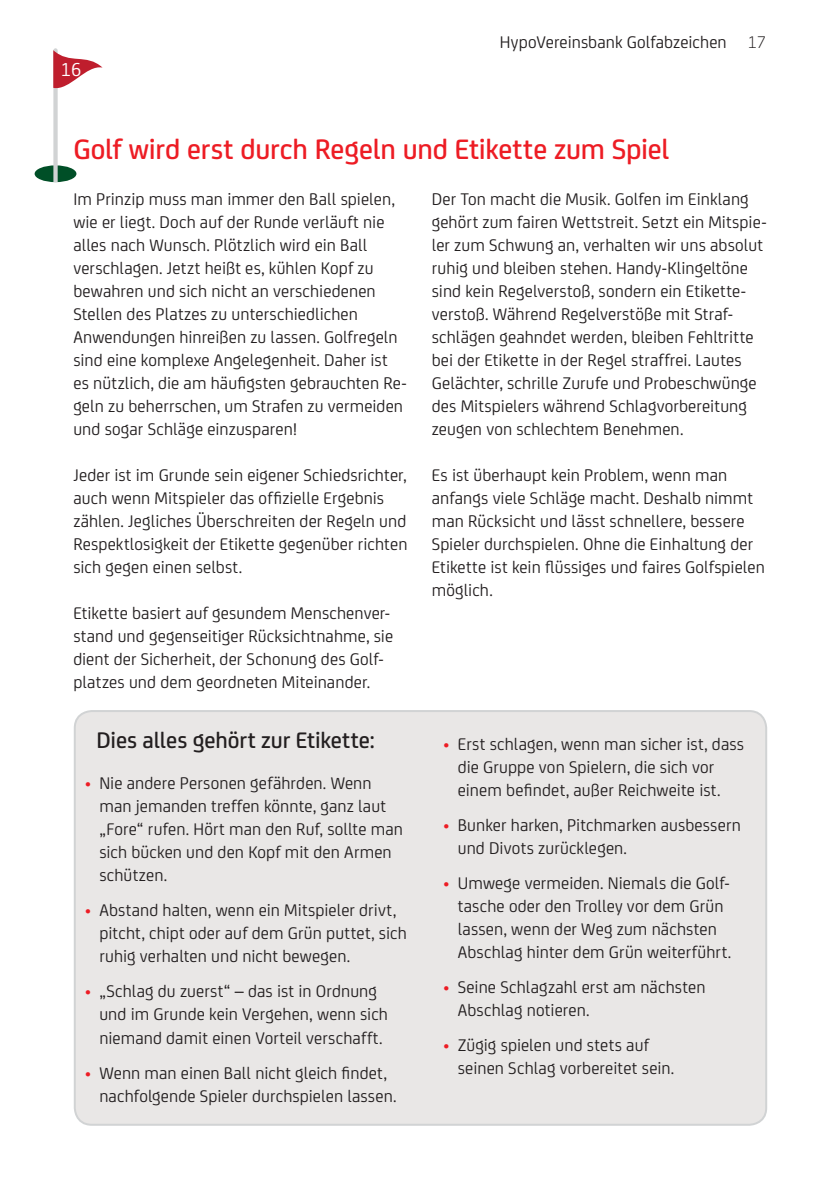
<style>
.page{position:relative;width:840px;height:1191px;background:#fff}
.page>*{position:absolute;margin:0;border:0;box-sizing:border-box;transform-origin:0 0}
.t1{font:500 30px "Uni Credit";letter-spacing:-.005em;color:#ed1c24}
.t2{font:500 24px "Uni Credit";letter-spacing:-.005em;color:#231f20}
.t3{font:20px "Uni Credit";color:#fff}
.t4{font:18px/23px "Uni Credit";letter-spacing:.005em;color:#231f20}
.s1{font-weight:300}
.s2{color:#ed1c24}
</style>
<div class="page">
<div style="left:75px;top:711px;width:690px;height:413px;background:#e9e7e6;border-radius:17px"></div>
<div style="left:74px;top:710px;width:692px;height:415px;border:2px solid #d1d3d4;border-radius:17px"></div>
<div style="left:35px;top:165px;width:41px;height:17px;background:#004f27;border-radius:50%"></div>
<svg style="left:53px;top:48px;width:49px;height:134px"></svg>
<p class="t3" style="left:61px;top:55px;width:22px">16</p>
<p class="t4" style="left:499px;top:29px;width:268px">HypoVereinsbank Golfabzeichen <span class="s1">17</span></p>
<h1 class="t1" style="left:73px;top:127px;width:597px">Golf wird erst durch Regeln und Etikette zum Spiel</h1>
<p class="t4" style="left:73px;top:187px;width:335px">Im Prinzip muss man immer den Ball spielen, wie er liegt. Doch auf der Runde verläuft nie alles nach Wunsch. Plötzlich wird ein Ball verschlagen. Jetzt heißt es, kühlen Kopf zu bewahren und sich nicht an verschiedenen Stellen des Platzes zu unterschiedlichen Anwendungen hinreißen zu lassen. Golfregeln sind eine komplexe Angelegenheit. Daher ist es nützlich, die am häufigsten gebrauchten Re&shy;geln zu beherrschen, um Strafen zu vermeiden und sogar Schläge einzusparen!</p>
<p class="t4" style="left:73px;top:463px;width:335px">Jeder ist im Grunde sein eigener Schiedsrichter, auch wenn Mitspieler das offizielle Ergebnis zählen. Jegliches Überschreiten der Regeln und Respektlosigkeit der Etikette gegenüber richten sich gegen einen selbst.</p>
<p class="t4" style="left:73px;top:601px;width:321px">Etikette basiert auf gesundem Menschenver&shy;stand und gegenseitiger Rücksichtnahme, sie dient der Sicherheit, der Schonung des Golf&shy;platzes und dem geordneten Miteinander.</p>
<h2 class="t2" style="left:96px;top:723px;width:280px">Dies alles gehört zur Etikette:</h2>
<p class="t4" style="left:99px;top:771px;width:305px;text-indent:-15px"><span class="s2">•</span> Nie andere Personen gefährden. Wenn man jemanden treffen könnte, ganz laut „Fore“ rufen. Hört man den Ruf, sollte man sich bücken und den Kopf mit den Armen schützen.</p>
<p class="t4" style="left:99px;top:898px;width:309px;text-indent:-15px"><span class="s2">•</span> Abstand halten, wenn ein Mitspieler drivt, pitcht, chipt oder auf dem Grün puttet, sich ruhig verhalten und nicht bewegen.</p>
<p class="t4" style="left:99px;top:979px;width:290px;text-indent:-15px"><span class="s2">•</span> „Schlag du zuerst“ – das ist in Ordnung und im Grunde kein Vergehen, wenn sich niemand damit einen Vorteil verschafft.</p>
<p class="t4" style="left:99px;top:1060px;width:298px;text-indent:-15px"><span class="s2">•</span> Wenn man einen Ball nicht gleich findet, nachfolgende Spieler durchspielen lassen.</p>
<p class="t4" style="left:431px;top:187px;width:336px">Der Ton macht die Musik. Golfen im Einklang gehört zum fairen Wettstreit. Setzt ein Mitspie&shy;ler zum Schwung an, verhalten wir uns absolut ruhig und bleiben stehen. Handy-Klingeltöne sind kein Regelverstoß, sondern ein Etikette&shy;verstoß. Während Regelverstöße mit Straf&shy;schlägen geahndet werden, bleiben Fehltritte bei der Etikette in der Regel straffrei. Lautes Gelächter, schrille Zurufe und Probeschwünge des Mitspielers während Schlagvorbereitung zeugen von schlechtem Benehmen.</p>
<p class="t4" style="left:431px;top:463px;width:334px">Es ist überhaupt kein Problem, wenn man anfangs viele Schläge macht. Deshalb nimmt man Rücksicht und lässt schnellere, bessere Spieler durchspielen. Ohne die Einhaltung der Etikette ist kein flüssiges und faires Golfspielen möglich.</p>
<p class="t4" style="left:457px;top:731px;width:287px;text-indent:-15px"><span class="s2">•</span> Erst schlagen, wenn man sicher ist, dass die Gruppe von Spielern, die sich vor einem befindet, außer Reichweite ist.</p>
<p class="t4" style="left:457px;top:812px;width:284px;text-indent:-15px"><span class="s2">•</span> Bunker harken, Pitchmarken ausbessern und Divots zurücklegen.</p>
<p class="t4" style="left:457px;top:870px;width:275px;text-indent:-15px"><span class="s2">•</span> Umwege vermeiden. Niemals die Golf&shy;tasche oder den Trolley vor dem Grün lassen, wenn der Weg zum nächsten Abschlag hinter dem Grün weiterführt.</p>
<p class="t4" style="left:457px;top:974px;width:249px;text-indent:-15px"><span class="s2">•</span> Seine Schlagzahl erst am nächsten<br>Abschlag notieren.</p>
<p class="t4" style="left:457px;top:1032px;width:218px;text-indent:-15px"><span class="s2">•</span> Zügig spielen und stets auf seinen Schlag vorbereitet sein.</p>
</div>
